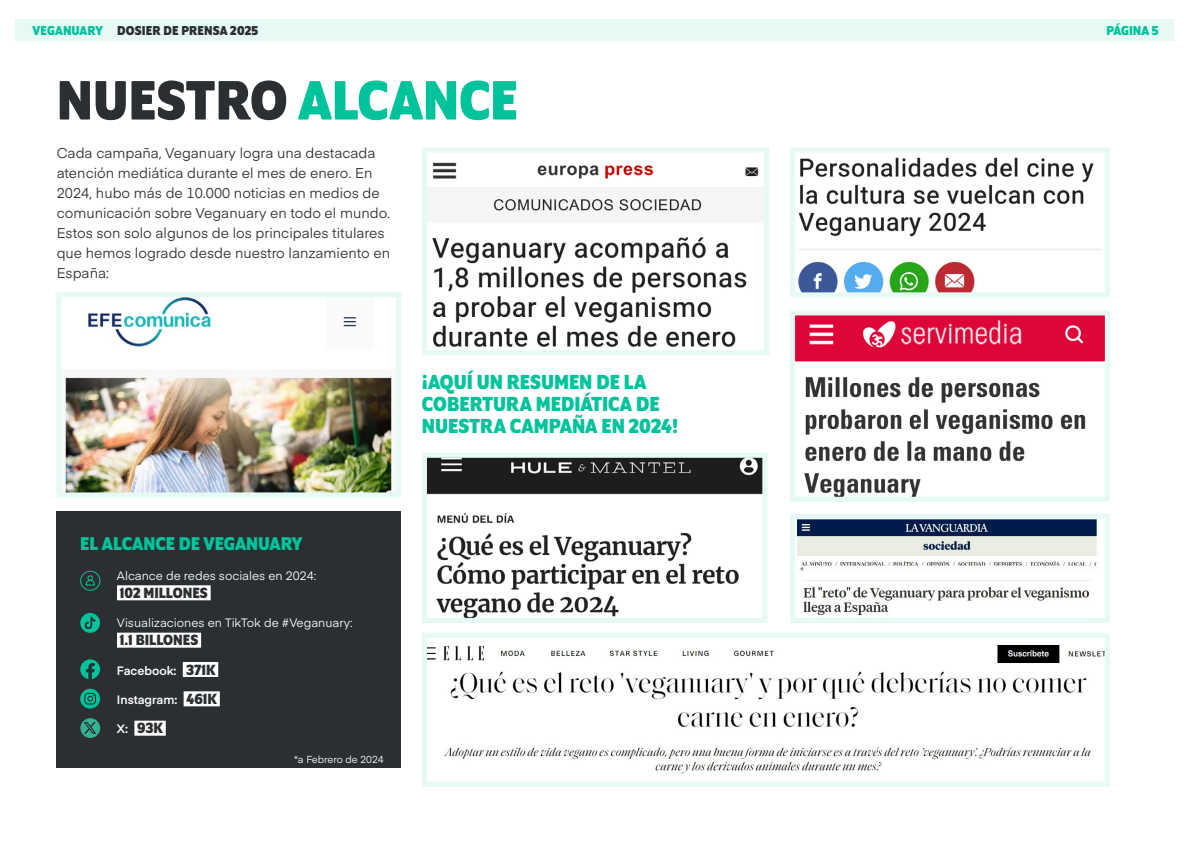
<style>
.page{position:relative;width:1191px;height:842px;background:#fff}
.page>*{position:absolute;margin:0;border:0;box-sizing:border-box;transform-origin:0 0}
.t1{font:700 60px "Program OT";color:#2c2f32}
.t2{font:700 22px/22px "Program OT";color:#00c39b}
.t3{font:700 20px "Program OT";color:#00c39b}
.t4{font:700 16px "Program OT";color:#2c2f32}
.t5{font:14px/20px "Eina 01";color:#2c2f32}
.t6{font:700 14px "Program OT";letter-spacing:.01em;color:#2c2f32}
.t7{font:700 14px "Program OT";letter-spacing:-.005em;color:#00c39b}
.t8{font:12px "Eina 01";color:#fff}
.t9{font:600 12px "Eina 01";color:#fff}
.t10{font:10px "Eina 01";color:#fff}
.s1{color:#00c39b}
.s2{font-family:"Program OT";font-weight:700;font-size:16px;color:#2c2f32}
.s3{font-family:"Eina 01";font-weight:600;font-size:12px;color:#fff}
</style>
<div class="page">
<div style="left:16px;top:19px;width:1158px;height:22px;background:#e6f9f5"></div>
<div style="left:57px;top:512px;width:344px;height:256px;background:#2c2f32"></div>
<div style="left:117px;top:585px;width:94px;height:15px;background:#fff"></div>
<div style="left:117px;top:633px;width:84px;height:15px;background:#fff"></div>
<div style="left:183px;top:662px;width:35px;height:15px;background:#fff"></div>
<div style="left:184px;top:691px;width:36px;height:15px;background:#fff"></div>
<div style="left:134px;top:721px;width:32px;height:15px;background:#fff"></div>
<svg style="left:85px;top:575px;width:10px;height:11px"></svg>
<div style="left:80px;top:571px;width:20px;height:20px;border:1px solid #00c39b;border-radius:50%"></div>
<svg style="left:80px;top:689px;width:20px;height:20px"></svg>
<svg style="left:84px;top:693px;width:12px;height:11px"></svg>
<svg style="left:80px;top:659px;width:20px;height:20px"></svg>
<div style="left:80px;top:613px;width:20px;height:20px;background:#00c39b;border-radius:50%"></div>
<svg style="left:85px;top:617px;width:10px;height:12px"></svg>
<img style="left:428px;top:645px;width:675px;height:129px">
<div style="left:422px;top:633px;width:687px;height:154px;border:5px solid #e6f9f5"></div>
<img style="left:428px;top:459px;width:333px;height:158px">
<div style="left:422px;top:453px;width:345px;height:170px;border:5px solid #e6f9f5"></div>
<img style="left:798px;top:157px;width:304px;height:134px">
<div style="left:790px;top:147px;width:319px;height:150px;border:5px solid #e6f9f5"></div>
<img style="left:796px;top:520px;width:301px;height:95px">
<div style="left:790px;top:514px;width:319px;height:109px;border:5px solid #e6f9f5"></div>
<img style="left:428px;top:162px;width:335px;height:186px">
<div style="left:422px;top:147px;width:347px;height:208px;border:5px solid #e6f9f5"></div>
<img style="left:796px;top:316px;width:307px;height:180px">
<div style="left:790px;top:310px;width:319px;height:192px;border:5px solid #e6f9f5"></div>
<img style="left:64px;top:298px;width:331px;height:193px">
<div style="left:56px;top:292px;width:345px;height:205px;border:5px solid #e6f9f5"></div>
<div style="left:80px;top:718px;width:20px;height:20px;background:#34b292;border-radius:50%"></div>
<svg style="left:84px;top:722px;width:12px;height:12px"></svg>
<p class="t6" style="left:33px;top:22px;width:227px"><span class="s1">VEGANUARY</span> DOSIER DE PRENSA 2025</p>
<p class="t7" style="left:1106px;top:22px;width:53px">PÁGINA 5</p>
<h1 class="t1" style="left:57px;top:66px;width:463px">NUESTRO <span class="s1">ALCANCE</span></h1>
<p class="t5" style="left:57px;top:142px;width:335px">Cada campaña, Veganuary logra una destacada atención mediática durante el mes de enero. En 2024, hubo más de 10.000 noticias en medios de comunicación sobre Veganuary en todo el mundo.<br>Estos son solo algunos de los principales titulares que hemos logrado desde nuestro lanzamiento en España:</p>
<h2 class="t2" style="left:422px;top:371px;width:258px">¡AQUÍ UN RESUMEN DE LA<br>COBERTURA MEDIÁTICA DE<br>NUESTRA CAMPAÑA EN 2024!</h2>
<h3 class="t3" style="left:80px;top:532px;width:224px">EL ALCANCE DE VEGANUARY</h3>
<p class="t8" style="left:117px;top:566px;width:201px">Alcance de redes sociales en 2024:</p>
<p class="t4" style="left:120px;top:583px;width:89px">102 MILLONES</p>
<p class="t8" style="left:117px;top:614px;width:237px">Visualizaciones en TikTok de #Veganuary:</p>
<p class="t4" style="left:120px;top:631px;width:80px">1.1 BILLONES</p>
<p class="t9" style="left:117px;top:661px;width:100px">Facebook: <span class="s2">371K</span></p>
<p class="t9" style="left:117px;top:691px;width:101px">Instagram: <span class="s2">461K</span></p>
<p class="t4" style="left:117px;top:719px;width:47px"><span class="s3">X:</span> 93K</p>
<p class="t10" style="left:294px;top:752px;width:91px">*a Febrero de 2024</p>
</div>
